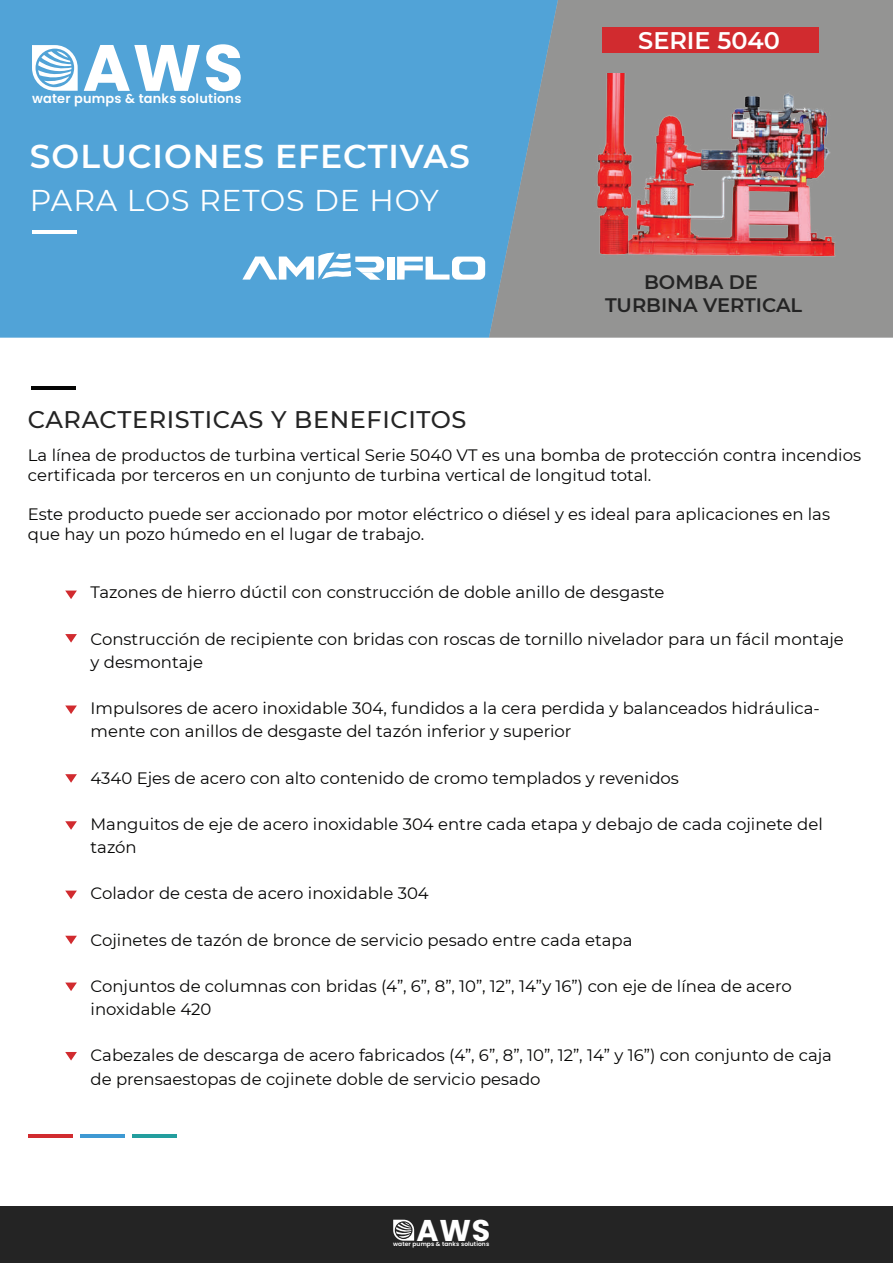
<style>
.page{position:relative;width:893px;height:1263px;background:#fff}
.page>*{position:absolute;margin:0;border:0;box-sizing:border-box;transform-origin:0 0}
.t1{font:700 65.4px "Poppins";color:#fff}
.t2{font:600 33px "Montserrat";letter-spacing:.03em;color:#fff}
.t3{font:30px "Montserrat";letter-spacing:.03em;color:#fff}
.t4{font:700 30px "Poppins";color:#fff}
.t5{font:500 24px "Montserrat";letter-spacing:.025em;color:#242424}
.t6{font:600 24px "Montserrat";color:#fff}
.t7{font:600 19.5px/23.4px "Montserrat";color:#242424;text-align:center}
.t8{font:16.5px/23.1px "Montserrat";color:#050504}
.t9{font:600 12.9px "Poppins";letter-spacing:.015em;color:#fff}
.t10{font:600 6px "Poppins";letter-spacing:.015em;color:#fff}
</style>
<div class="page">
<hr style="left:80px;top:1134px;width:45px;height:3px;background:#3e99d3">
<hr style="left:133px;top:1134px;width:44px;height:3px;background:#239e9e">
<hr style="left:28px;top:1134px;width:44px;height:3px;background:#d12b2f">
<div style="left:0;top:0;width:489px;height:338px;background:#51a3d7"></div>
<svg style="left:489px;top:0;width:404px;height:338px;fill:#949493"></svg>
<svg style="left:32px;top:45px;width:46px;height:46px"></svg>
<hr style="left:32px;top:231px;width:44px;height:3px;background:#fff">
<div style="left:603px;top:27px;width:216px;height:26px;background:#d12b2f"></div>
<svg style="left:65px;top:590px;width:12px;height:9px"></svg>
<svg style="left:65px;top:634px;width:12px;height:9px"></svg>
<svg style="left:65px;top:705px;width:12px;height:9px"></svg>
<svg style="left:65px;top:774px;width:12px;height:9px"></svg>
<svg style="left:65px;top:821px;width:12px;height:9px"></svg>
<svg style="left:65px;top:890px;width:12px;height:9px"></svg>
<svg style="left:65px;top:936px;width:12px;height:8px"></svg>
<svg style="left:65px;top:982px;width:12px;height:9px"></svg>
<svg style="left:65px;top:1052px;width:12px;height:8px"></svg>
<hr style="left:31px;top:386px;width:44px;height:4px;background:#050504">
<div style="left:387px;top:257px;width:7px;height:23px;background:#fff"></div>
<svg style="left:397px;top:257px;width:88px;height:23px"></svg>
<svg style="left:242px;top:252px;width:142px;height:28px"></svg>
<div style="left:0;top:1206px;width:893px;height:57px;background:#242424"></div>
<svg style="left:393px;top:1220px;width:21px;height:21px"></svg>
<img style="left:577px;top:74px;width:268px;height:195px">
<h1 class="t1" style="left:83px;top:30px;width:162px">AWS</h1>
<p class="t9" style="left:32px;top:91px;width:211px">water pumps &amp; tanks solutions</p>
<h2 class="t2" style="left:30px;top:133px;width:441px">SOLUCIONES EFECTIVAS</h2>
<h3 class="t3" style="left:30px;top:180px;width:410px">PARA LOS RETOS DE HOY</h3>
<h3 class="t6" style="left:638px;top:23px;width:143px">SERIE 5040</h3>
<p class="t7" style="left:605px;top:269px;width:199px">BOMBA DE<br>TURBINA VERTICAL</p>
<h3 class="t5" style="left:28px;top:402px;width:440px">CARACTERISTICAS Y BENEFICITOS</h3>
<p class="t8" style="left:28px;top:444px;width:835px;line-height:19.8px">La línea de productos de turbina vertical Serie 5040 VT es una bomba de protección contra incendios certificada por terceros en un conjunto de turbina vertical de longitud total.</p>
<p class="t8" style="left:28px;top:504px;width:804px;line-height:19.8px">Este producto puede ser accionado por motor eléctrico o diésel y es ideal para aplicaciones en las que hay un pozo húmedo en el lugar de trabajo.</p>
<p class="t8" style="left:91px;top:580px;width:575px">Tazones de hierro dúctil con construcción de doble anillo de desgaste</p>
<p class="t8" style="left:91px;top:627px;width:755px">Construcción de recipiente con bridas con roscas de tornillo nivelador para un fácil montaje y desmontaje</p>
<p class="t8" style="left:91px;top:696px;width:731px">Impulsores de acero inoxidable 304, fundidos a la cera perdida y balanceados hidráulica&shy;mente con anillos de desgaste del tazón inferior y superior</p>
<p class="t8" style="left:91px;top:765px;width:590px">4340 Ejes de acero con alto contenido de cromo templados y revenidos</p>
<p class="t8" style="left:91px;top:812px;width:734px">Manguitos de eje de acero inoxidable 304 entre cada etapa y debajo de cada cojinete del tazón</p>
<p class="t8" style="left:91px;top:881px;width:340px">Colador de cesta de acero inoxidable 304</p>
<p class="t8" style="left:91px;top:928px;width:543px">Cojinetes de tazón de bronce de servicio pesado entre cada etapa</p>
<p class="t8" style="left:91px;top:974px;width:703px">Conjuntos de columnas con bridas (4”, 6”, 8”, 10”, 12”, 14”y 16”) con eje de línea de acero inoxidable 420</p>
<p class="t8" style="left:91px;top:1043px;width:743px">Cabezales de descarga de acero fabricados (4”, 6”, 8”, 10”, 12”, 14” y 16”) con conjunto de caja de prensaestopas de cojinete doble de servicio pesado</p>
<h3 class="t4" style="left:416px;top:1213px;width:75px">AWS</h3>
<p class="t10" style="left:393px;top:1241px;width:98px">water pumps &amp; tanks solutions</p>
</div>
